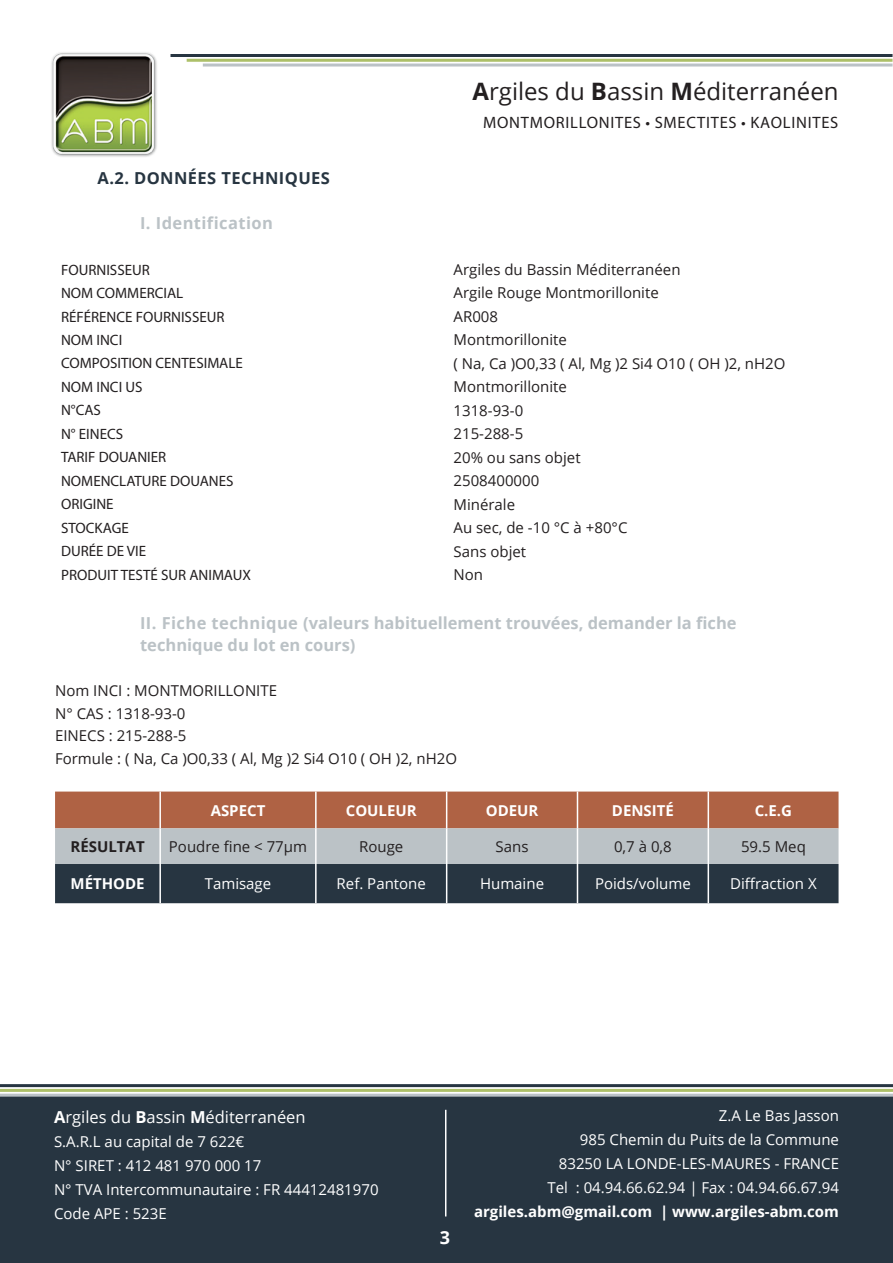
<style>
.page{position:relative;width:893px;height:1263px;background:#fff}
.page>*{position:absolute;margin:0;border:0;box-sizing:border-box;transform-origin:0 0}
.t1{font:24px "Open Sans";color:#231f20}
.t2{font:700 18px "Open Sans";color:#fff}
.t3{font:700 16.5px/22.5px "Open Sans";color:#bbc2c6}
.t4{font:16.5px "Myriad Pro";letter-spacing:.045em;color:#231f20}
.t5{font:16.5px "Open Sans";color:#fff}
.t6{font:700 16.5px "Open Sans";letter-spacing:.025em;color:#273541}
.t7{font:700 16.5px "Open Sans";letter-spacing:.025em;color:#bbc2c6}
.t8{font:15px/22.5px "Open Sans";color:#231f20}
.t9{font:15px/24px "Open Sans";color:#fff}
.t10{font:15px "Myriad Pro";color:#231f20}
.t11{font:700 15px "Open Sans";color:#fff}
.t12{font:700 15px "Open Sans";color:#231f20}
.s1{font-weight:700}
</style>
<div class="page">
<div style="left:0;top:1094px;width:893px;height:169px;background:#273541"></div>
<hr style="left:0;top:1084px;width:893px;height:3px;background:#273541">
<hr style="left:0;top:1089px;width:893px;height:3px;background:#adc069">
<hr style="left:0;top:1094px;width:893px;height:3px;background:#bbc2c6">
<img style="left:51px;top:52px;width:106px;height:105px">
<hr style="left:171px;top:54px;width:721px;height:3px;background:#273541">
<hr style="left:187px;top:59px;width:705px;height:3px;background:#adc069">
<hr style="left:203px;top:64px;width:689px;height:3px;background:#bbc2c6">
<hr style="left:445px;top:1110px;width:1px;height:106px;background:#fff">
<svg style="left:55px;top:791px;width:783px;height:112px;background:#84726d"></svg>
<hr style="left:159px;top:828px;width:2px;height:36px;background:#fff">
<hr style="left:159px;top:864px;width:2px;height:39px;background:#fff">
<hr style="left:315px;top:828px;width:2px;height:36px;background:#fff">
<hr style="left:315px;top:864px;width:2px;height:39px;background:#fff">
<hr style="left:446px;top:828px;width:1px;height:36px;background:#fff">
<hr style="left:446px;top:864px;width:1px;height:39px;background:#fff">
<hr style="left:577px;top:828px;width:1px;height:36px;background:#fff">
<hr style="left:577px;top:864px;width:1px;height:39px;background:#fff">
<hr style="left:708px;top:828px;width:1px;height:36px;background:#fff">
<hr style="left:708px;top:864px;width:1px;height:39px;background:#fff">
<hr style="left:159px;top:791px;width:2px;height:37px;background:#fff">
<hr style="left:315px;top:791px;width:2px;height:37px;background:#fff">
<hr style="left:446px;top:791px;width:1px;height:37px;background:#fff">
<hr style="left:577px;top:791px;width:1px;height:37px;background:#fff">
<hr style="left:708px;top:791px;width:1px;height:37px;background:#fff">
<h1 class="t1" style="left:472px;top:75px;width:368px"><span class="s1">A</span>rgiles du <span class="s1">B</span>assin <span class="s1">M</span>éditerranéen</h1>
<p class="t4" style="left:483px;top:113px;width:357px">MONTMORILLONITES • SMECTITES • KAOLINITES</p>
<p class="t6" style="left:98px;top:166px;width:234px">A.2. DONNÉES TECHNIQUES</p>
<p class="t7" style="left:140px;top:211px;width:134px">I. Identification</p>
<p class="t10" style="left:61px;top:260px;width:90px">FOURNISSEUR</p>
<p class="t8" style="left:454px;top:258px;width:228px">Argiles du Bassin Méditerranéen</p>
<p class="t10" style="left:61px;top:284px;width:124px">NOM COMMERCIAL</p>
<p class="t8" style="left:454px;top:281px;width:207px">Argile Rouge Montmorillonite</p>
<p class="t10" style="left:61px;top:307px;width:165px">RÉFÉRENCE FOURNISSEUR</p>
<p class="t8" style="left:454px;top:305px;width:46px">AR008</p>
<p class="t10" style="left:61px;top:331px;width:63px">NOM INCI</p>
<p class="t8" style="left:454px;top:328px;width:115px">Montmorillonite</p>
<p class="t10" style="left:61px;top:354px;width:183px">COMPOSITION CENTESIMALE</p>
<p class="t8" style="left:454px;top:352px;width:333px">( Na, Ca )O0,33 ( Al, Mg )2 Si4 O10 ( OH )2, nH2O</p>
<p class="t10" style="left:61px;top:378px;width:83px">NOM INCI US</p>
<p class="t8" style="left:454px;top:375px;width:115px">Montmorillonite</p>
<p class="t10" style="left:61px;top:401px;width:41px">N°CAS</p>
<p class="t8" style="left:454px;top:399px;width:71px">1318-93-0</p>
<p class="t10" style="left:61px;top:425px;width:64px">N° EINECS</p>
<p class="t8" style="left:454px;top:422px;width:71px">215-288-5</p>
<p class="t10" style="left:61px;top:448px;width:107px">TARIF DOUANIER</p>
<p class="t8" style="left:454px;top:445px;width:129px">20% ou sans objet</p>
<p class="t10" style="left:61px;top:472px;width:174px">NOMENCLATURE DOUANES</p>
<p class="t8" style="left:454px;top:469px;width:87px">2508400000</p>
<p class="t10" style="left:61px;top:495px;width:54px">ORIGINE</p>
<p class="t8" style="left:454px;top:492px;width:63px">Minérale</p>
<p class="t10" style="left:61px;top:518px;width:69px">STOCKAGE</p>
<p class="t8" style="left:454px;top:516px;width:175px">Au sec, de -10 °C à +80°C</p>
<p class="t10" style="left:61px;top:542px;width:87px">DURÉE DE VIE</p>
<p class="t8" style="left:454px;top:539px;width:74px">Sans objet</p>
<p class="t10" style="left:61px;top:565px;width:191px">PRODUIT TESTÉ SUR ANIMAUX</p>
<p class="t8" style="left:454px;top:563px;width:31px">Non</p>
<p class="t3" style="left:140px;top:611px;width:598px">II. Fiche technique (valeurs habituellement trouvées, demander la fiche technique du lot en cours)</p>
<p class="t8" style="left:55px;top:679px;width:403px">Nom INCI : MONTMORILLONITE<br>N° CAS : 1318-93-0<br>EINECS : 215-288-5<br>Formule : ( Na, Ca )O0,33 ( Al, Mg )2 Si4 O10 ( OH )2, nH2O</p>
<p class="t11" style="left:211px;top:800px;width:56px">ASPECT</p>
<p class="t11" style="left:346px;top:800px;width:72px">COULEUR</p>
<p class="t11" style="left:486px;top:800px;width:54px">ODEUR</p>
<p class="t11" style="left:612px;top:800px;width:64px">DENSITÉ</p>
<p class="t11" style="left:755px;top:800px;width:39px">C.E.G</p>
<p class="t12" style="left:71px;top:836px;width:76px">RÉSULTAT</p>
<p class="t8" style="left:169px;top:835px;width:140px">Poudre fine &lt; 77μm</p>
<p class="t8" style="left:359px;top:835px;width:46px">Rouge</p>
<p class="t8" style="left:496px;top:835px;width:34px">Sans</p>
<p class="t8" style="left:614px;top:835px;width:59px">0,7 à 0,8</p>
<p class="t8" style="left:741px;top:835px;width:66px">59.5 Meq</p>
<p class="t11" style="left:71px;top:873px;width:76px">MÉTHODE</p>
<p class="t9" style="left:205px;top:871px;width:68px">Tamisage</p>
<p class="t9" style="left:337px;top:871px;width:91px">Ref. Pantone</p>
<p class="t9" style="left:480px;top:871px;width:65px">Humaine</p>
<p class="t9" style="left:595px;top:871px;width:97px">Poids/volume</p>
<p class="t9" style="left:730px;top:871px;width:88px">Diffraction X</p>
<p class="t5" style="left:54px;top:1106px;width:253px"><span class="s1">A</span>rgiles du <span class="s1">B</span>assin <span class="s1">M</span>éditerranéen</p>
<p class="t9" style="left:54px;top:1129px;width:326px">S.A.R.L au capital de 7 622€<br>N° SIRET : 412 481 970 000 17<br>N° TVA Intercommunautaire : FR 44412481970<br>Code APE : 523E</p>
<p class="t2" style="left:440px;top:1225px;width:12px">3</p>
<p class="t9" style="left:547px;top:1103px;width:293px;text-align:right">Z.A Le Bas Jasson<br>985 Chemin du Puits de la Commune<br>83250 LA LONDE-LES-MAURES - FRANCE<br>Tel : 04.94.66.62.94 | Fax : 04.94.66.67.94</p>
<p class="t11" style="left:474px;top:1201px;width:366px">argiles.abm@gmail.com | www.argiles-abm.com</p>
</div>
